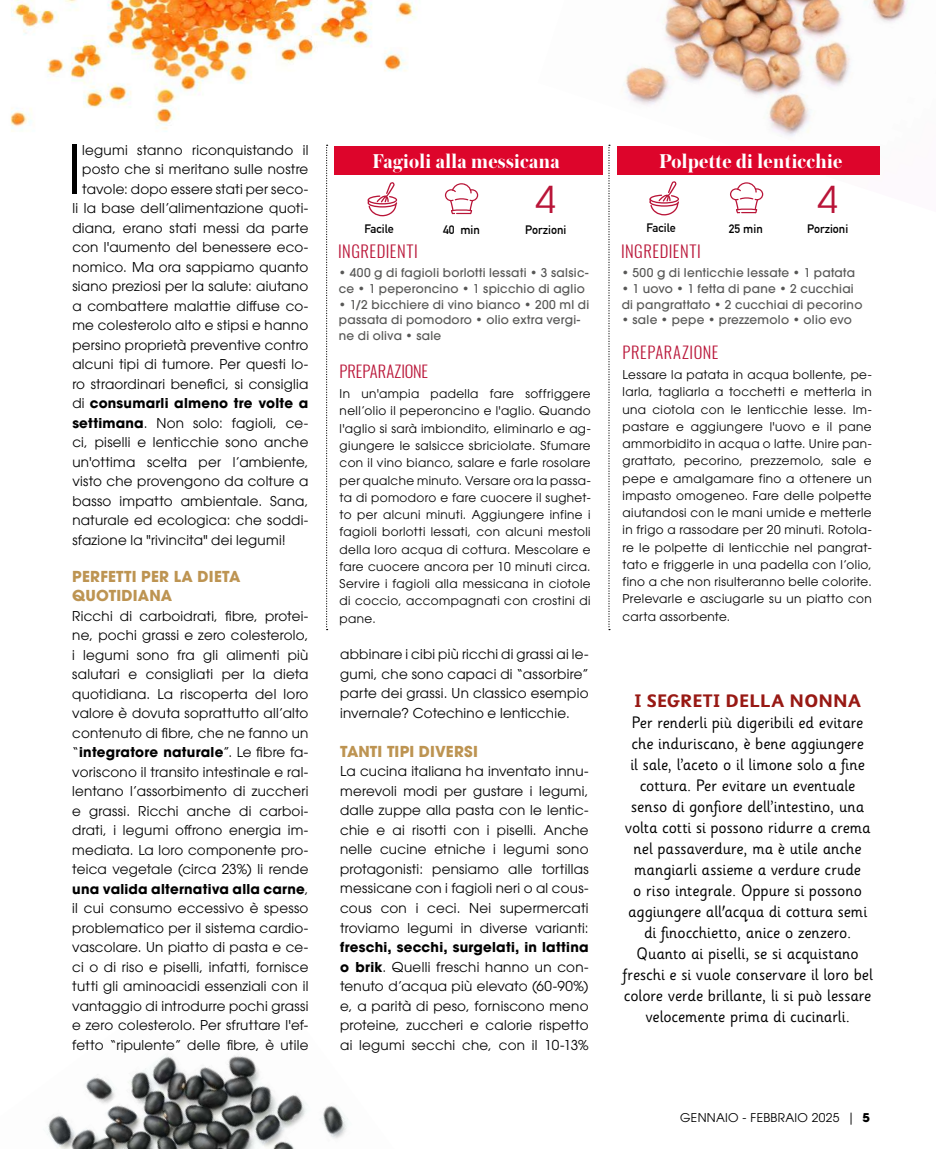
<style>
.page{position:relative;width:936px;height:1149px;background:#fff}
.page>*{position:absolute;margin:0;border:0;box-sizing:border-box;transform-origin:0 0}
.t1{font:66.15px "Avant Garde LT";color:#000}
.t2{font:37.05px "Avant Garde LT";color:#b91538}
.t3{font:700 21px "Austin";letter-spacing:.015em;color:#fff}
.t4{font:700 18px "Sassoon Infant Std";letter-spacing:.005em;color:#981914}
.t5{font:300 16.65px "Oswald";letter-spacing:.03em;color:#b91538}
.t6{font:16.5px/21px "Sassoon Infant Std";color:#000;text-align:center}
.t7{font:300 16.5px "Oswald";letter-spacing:.035em;color:#b91538}
.t8{font:300 16.5px "Oswald";letter-spacing:-.005em;color:#b91538}
.t9{font:700 15px/19.5px "ITC Avant Garde Std";letter-spacing:.01em;color:#bd9452}
.t10{font:13.5px/19.5px "ITC Avant Garde Std";letter-spacing:.02em;color:#000;text-align:justify}
.t11{font:13.5px/19.5px "Avant Garde LT";letter-spacing:.02em;color:#000;text-align:justify}
.t12{font:12px/17.2px "ITC Avant Garde Std";letter-spacing:.03em;color:#000;text-align:justify}
.t13{font:500 12px/15.8px "ITC Avant Garde Std";letter-spacing:.025em;color:#575756}
.t14{font:700 12px "DIN Alternate";color:#000}
.s1{font-weight:700}
.s2{font-family:"ITC Avant Garde Std";font-weight:700}
</style>
<div class="page">
<img style="left:10px;top:0;width:408px;height:184px">
<img style="left:602px;top:0;width:306px;height:196px">
<img style="left:48px;top:1055px;width:300px;height:93px">
<div style="left:617px;top:146px;width:262px;height:29px;background:#dd052b"></div>
<svg style="left:326px;top:145px;width:1px;height:485px"></svg>
<svg style="left:608px;top:145px;width:2px;height:485px"></svg>
<svg style="left:649px;top:181px;width:30px;height:34px"></svg>
<svg style="left:730px;top:182px;width:33px;height:31px"></svg>
<div style="left:334px;top:146px;width:268px;height:29px;background:#dd052b"></div>
<svg style="left:367px;top:182px;width:30px;height:34px"></svg>
<svg style="left:445px;top:183px;width:33px;height:31px"></svg>
<h1 class="t1" style="left:67px;top:130px;width:16px">I</h1>
<p class="t10" style="left:72px;top:140px;width:238px;text-align:right">legumi stanno riconquistando il posto che si meritano sulle nostre tavole: dopo essere stati per seco-<br>li la base dell’alimentazione quoti&shy;diana, erano stati messi da parte con l'aumento del benessere eco&shy;nomico. Ma ora sappiamo quanto siano preziosi per la salute: aiutano a combattere malattie diffuse co&shy;me colesterolo alto e stipsi e hanno persino proprietà preventive contro alcuni tipi di tumore. Per questi lo&shy;ro straordinari benefici, si consiglia di <span class="s1">consumarli almeno tre volte a</span></p>
<p class="t11" style="left:72px;top:413px;width:238px"><span class="s2">settimana</span>. Non solo: fagioli, ce&shy;ci, piselli e lenticchie sono anche un'ottima scelta per l’ambiente, visto che provengono da colture a basso impatto ambientale. Sana, naturale ed ecologica: che soddi&shy;sfazione la "rivincita" dei legumi!</p>
<p class="t9" style="left:72px;top:566px;width:170px">PERFETTI PER LA DIETA<br>QUOTIDIANA</p>
<p class="t10" style="left:72px;top:605px;width:238px">Ricchi di carboidrati, fibre, protei&shy;ne, pochi grassi e zero colesterolo, i legumi sono fra gli alimenti più salutari e consigliati per la dieta quotidiana. La riscoperta del loro valore è dovuta soprattutto all’alto contenuto di fibre, che ne fanno un “<span class="s1">integratore naturale</span>”. Le fibre fa&shy;voriscono il transito intestinale e ral&shy;lentano l’assorbimento di zuccheri e grassi. Ricchi anche di carboi&shy;drati, i legumi offrono energia im&shy;mediata. La loro componente pro&shy;teica vegetale (circa 23%) li rende <span class="s1">una valida alternativa alla carne</span>, il cui consumo eccessivo è spesso problematico per il sistema cardio&shy;vascolare. Un piatto di pasta e ce&shy;ci o di riso e piselli, infatti, fornisce tutti gli aminoacidi essenziali con il vantaggio di introdurre pochi grassi e zero colesterolo. Per sfruttare l'ef&shy;fetto “ripulente” delle fibre, è utile</p>
<h3 class="t3" style="left:372px;top:146px;width:189px">Fagioli alla messicana</h3>
<h3 class="t3" style="left:659px;top:146px;width:184px">Polpette di lenticchie</h3>
<h2 class="t2" style="left:535px;top:177px;width:22px">4</h2>
<h2 class="t2" style="left:817px;top:177px;width:22px">4</h2>
<p class="t14" style="left:364px;top:219px;width:31px">Facile</p>
<p class="t14" style="left:443px;top:220px;width:38px">40 min</p>
<p class="t5" style="left:338px;top:240px;width:81px">INGREDIENTI</p>
<p class="t14" style="left:525px;top:220px;width:43px">Porzioni</p>
<p class="t14" style="left:646px;top:218px;width:31px">Facile</p>
<p class="t14" style="left:728px;top:219px;width:35px">25 min</p>
<p class="t5" style="left:621px;top:240px;width:81px">INGREDIENTI</p>
<p class="t14" style="left:807px;top:219px;width:43px">Porzioni</p>
<p class="t13" style="left:339px;top:265px;width:251px">• 400 g di fagioli borlotti lessati • 3 salsic&shy;ce • 1 peperoncino • 1 spicchio di aglio</p>
<p class="t13" style="left:339px;top:296px;width:252px">• 1/2 bicchiere di vino bianco • 200 ml di passata di pomodoro • olio extra vergi&shy;ne di oliva • sale</p>
<p class="t8" style="left:339px;top:360px;width:90px">PREPARAZIONE</p>
<p class="t12" style="left:339px;top:385px;width:252px">In un'ampia padella fare soffriggere nell’olio il peperoncino e l'aglio. Quando l'aglio si sarà imbiondito, eliminarlo e ag&shy;giungere le salsicce sbriciolate. Sfumare con il vino bianco, salare e farle rosolare per qualche minuto. Versare ora la passa&shy;ta di pomodoro e fare cuocere il sughet&shy;to per alcuni minuti. Aggiungere infine i fagioli borlotti lessati, con alcuni mestoli della loro acqua di cottura. Mescolare e fare cuocere ancora per 10 minuti circa.<br>Servire i fagioli alla messicana in ciotole di coccio, accompagnati con crostini di pane.</p>
<p class="t13" style="left:621px;top:265px;width:235px">• 500 g di lenticchie lessate • 1 patata</p>
<p class="t13" style="left:621px;top:280px;width:242px">• 1 uovo • 1 fetta di pane • 2 cucchiai di pangrattato • 2 cucchiai di pecorino</p>
<p class="t13" style="left:621px;top:312px;width:232px">• sale • pepe • prezzemolo • olio evo</p>
<p class="t7" style="left:622px;top:341px;width:97px">PREPARAZIONE</p>
<p class="t12" style="left:622px;top:366px;width:251px">Lessare la patata in acqua bollente, pe&shy;larla, tagliarla a tocchetti e metterla in una ciotola con le lenticchie lesse. Im&shy;pastare e aggiungere l'uovo e il pane ammorbidito in acqua o latte. Unire pan&shy;grattato, pecorino, prezzemolo, sale e pepe e amalgamare fino a ottenere un impasto omogeneo. Fare delle polpette aiutandosi con le mani umide e metterle in frigo a rassodare per 20 minuti. Rotola&shy;re le polpette di lenticchie nel pangrat&shy;tato e friggerle in una padella con l’olio, fino a che non risulteranno belle colorite.<br>Prelevarle e asciugarle su un piatto con carta assorbente.</p>
<p class="t10" style="left:340px;top:644px;width:250px">abbinare i cibi più ricchi di grassi ai le&shy;gumi, che sono capaci di “assorbire” parte dei grassi. Un classico esempio invernale? Cotechino e lenticchie.</p>
<p class="t9" style="left:340px;top:741px;width:139px">TANTI TIPI DIVERSI</p>
<p class="t10" style="left:340px;top:761px;width:250px">La cucina italiana ha inventato innu&shy;merevoli modi per gustare i legumi, dalle zuppe alla pasta con le lentic&shy;chie e ai risotti con i piselli. Anche nelle cucine etniche i legumi sono protagonisti: pensiamo alle tortillas messicane con i fagioli neri o al cous&shy;cous con i ceci. Nei supermercati troviamo legumi in diverse varianti:</p>
<p class="t10" style="left:340px;top:936px;width:250px"><span class="s1">freschi, secchi, surgelati, in lattina o brik</span>. Quelli freschi hanno un con&shy;tenuto d’acqua più elevato (60-90%) e, a parità di peso, forniscono meno proteine, zuccheri e calorie rispetto ai legumi secchi che, con il 10-13%</p>
<h3 class="t4" style="left:634px;top:689px;width:228px">I SEGRETI DELLA NONNA</h3>
<p class="t6" style="left:622px;top:711px;width:252px">Per renderli più digeribili ed evitare che induriscano, è bene aggiungere<br>il sale, l’aceto o il limone solo a fine cottura. Per evitare un eventuale senso di gonfiore dell’intestino, una volta cotti si possono ridurre a crema nel passaverdure, ma è utile anche mangiarli assieme a verdure crude<br>o riso integrale. Oppure si possono aggiungere all'acqua di cottura semi di finocchietto, anice o zenzero.<br>Quanto ai piselli, se si acquistano freschi e si vuole conservare il loro bel colore verde brillante, li si può lessare velocemente prima di cucinarli.</p>
<p class="t12" style="left:680px;top:1108px;width:191px">GENNAIO - FEBBRAIO 2025 | <span class="s1">5</span></p>
</div>
